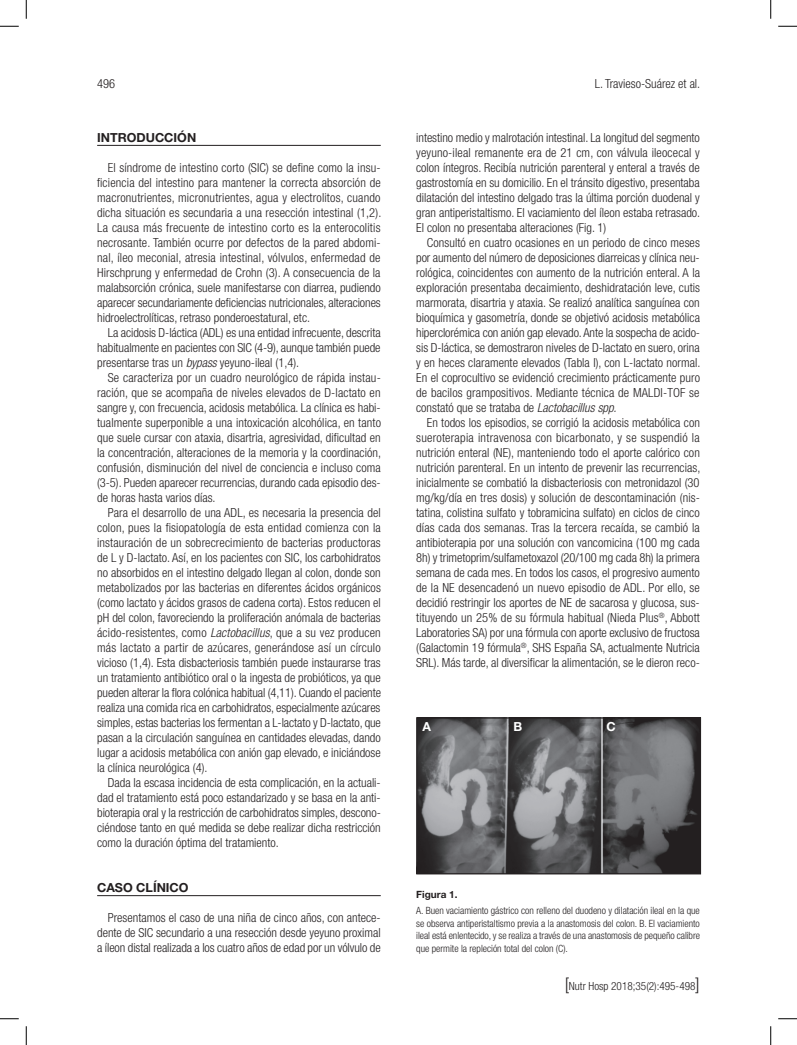
<style>
.page{position:relative;width:797px;height:1045px;background:#fff}
.page>*{position:absolute;margin:0;border:0;box-sizing:border-box;transform-origin:0 0}
.t1{font:300 condensed 12.5px/15px "Helvetica Neue LT Std";color:#231f20;text-align:justify}
.t2{font:700 12.5px "Helvetica Neue LT Std";color:#231f20}
.t3{font:700 12.5px "Helvetica Neue LT Std";color:#fff}
.t4{font:300 condensed 11.25px "Helvetica Neue LT Std";color:#231f20}
.t5{font:300 condensed 10px/12.5px "Helvetica Neue LT Std";color:#231f20;text-align:justify}
.t6{font:700 10px "Helvetica Neue LT Std";color:#231f20}
.s1{font-style:italic}
.s2{font-size:17.5px}
</style>
<div class="page">
<hr style="left:97px;top:145px;width:284px;height:1px;background:#231f20">
<hr style="left:97px;top:895px;width:284px;height:1px;background:#231f20">
<img style="left:418px;top:719px;width:281px;height:153px">
<div style="left:416px;top:717px;width:285px;height:157px;border:1px solid #231f20"></div>
<svg style="left:0;top:25px;width:19px;height:2px"></svg>
<svg style="left:778px;top:25px;width:19px;height:2px"></svg>
<svg style="left:0;top:1018px;width:19px;height:1px"></svg>
<svg style="left:778px;top:1018px;width:19px;height:1px"></svg>
<svg style="left:25px;top:0;width:2px;height:19px"></svg>
<svg style="left:25px;top:1026px;width:2px;height:19px"></svg>
<svg style="left:770px;top:0;width:1px;height:19px"></svg>
<svg style="left:770px;top:1026px;width:1px;height:19px"></svg>
<p class="t1" style="left:97px;top:76px;width:20px">496</p>
<p class="t1" style="left:594px;top:76px;width:107px">L. Travieso-Suárez et al.</p>
<p class="t2" style="left:97px;top:129px;width:101px">INTRODUCCIÓN</p>
<p class="t1" style="left:97px;top:159px;width:286px;text-indent:11px">El síndrome de intestino corto (SIC) se define como la insu&shy;ficiencia del intestino para mantener la correcta absorción de macronutrientes, micronutrientes, agua y electrolitos, cuando dicha situación es secundaria a una resección intestinal (1,2).<br>La causa más frecuente de intestino corto es la enterocolitis necrosante. También ocurre por defectos de la pared abdomi&shy;nal, íleo meconial, atresia intestinal, vólvulos, enfermedad de Hirschprung y enfermedad de Crohn (3). A consecuencia de la malabsorción crónica, suele manifestarse con diarrea, pudiendo aparecer secundariamente deficiencias nutricionales, alteraciones hidroelectrolíticas, retraso ponderoestatural, etc.</p>
<p class="t1" style="left:97px;top:324px;width:285px;text-indent:11px">La acidosis D-láctica (ADL) es una entidad infrecuente, descrita habitualmente en pacientes con SIC (4-9), aunque también puede presentarse tras un <span class="s1">bypass</span> yeyuno-ileal (1,4).</p>
<p class="t1" style="left:97px;top:369px;width:285px;text-indent:11px">Se caracteriza por un cuadro neurológico de rápida instau&shy;ración, que se acompaña de niveles elevados de D-lactato en sangre y, con frecuencia, acidosis metabólica. La clínica es habi&shy;tualmente superponible a una intoxicación alcohólica, en tanto que suele cursar con ataxia, disartria, agresividad, dificultad en la concentración, alteraciones de la memoria y la coordinación, confusión, disminución del nivel de conciencia e incluso coma (3-5). Pueden aparecer recurrencias, durando cada episodio des&shy;de horas hasta varios días.</p>
<p class="t1" style="left:97px;top:504px;width:285px;text-indent:11px">Para el desarrollo de una ADL, es necesaria la presencia del colon, pues la fisiopatología de esta entidad comienza con la instauración de un sobrecrecimiento de bacterias productoras de L y D-lactato. Así, en los pacientes con SIC, los carbohidratos no absorbidos en el intestino delgado llegan al colon, donde son metabolizados por las bacterias en diferentes ácidos orgánicos (como lactato y ácidos grasos de cadena corta). Estos reducen el pH del colon, favoreciendo la proliferación anómala de bacterias ácido-resistentes, como <span class="s1">Lactobacillus</span>, que a su vez producen más lactato a partir de azúcares, generándose así un círculo vicioso (1,4). Esta disbacteriosis también puede instaurarse tras un tratamiento antibiótico oral o la ingesta de probióticos, ya que pueden alterar la flora colónica habitual (4,11). Cuando el paciente realiza una comida rica en carbohidratos, especialmente azúcares simples, estas bacterias los fermentan a L-lactato y D-lactato, que pasan a la circulación sanguínea en cantidades elevadas, dando lugar a acidosis metabólica con anión gap elevado, e iniciándose la clínica neurológica (4).</p>
<p class="t1" style="left:97px;top:774px;width:285px;text-indent:11px">Dada la escasa incidencia de esta complicación, en la actuali&shy;dad el tratamiento está poco estandarizado y se basa en la anti&shy;bioterapia oral y la restricción de carbohidratos simples, descono&shy;ciéndose tanto en qué medida se debe realizar dicha restricción como la duración óptima del tratamiento.</p>
<p class="t2" style="left:97px;top:879px;width:93px">CASO CLÍNICO</p>
<p class="t1" style="left:97px;top:909px;width:285px;text-indent:11px">Presentamos el caso de una niña de cinco años, con antece&shy;dente de SIC secundario a una resección desde yeyuno proximal a íleon distal realizada a los cuatro años de edad por un vólvulo de</p>
<p class="t1" style="left:416px;top:129px;width:285px">intestino medio y malrotación intestinal. La longitud del segmento yeyuno-ileal remanente era de 21 cm, con válvula ileocecal y colon íntegros. Recibía nutrición parenteral y enteral a través de gastrostomía en su domicilio. En el tránsito digestivo, presentaba dilatación del intestino delgado tras la última porción duodenal y gran antiperistaltismo. El vaciamiento del íleon estaba retrasado.<br>El colon no presentaba alteraciones (Fig. 1)</p>
<p class="t1" style="left:416px;top:234px;width:286px;text-indent:11px">Consultó en cuatro ocasiones en un periodo de cinco meses por aumento del número de deposiciones diarreicas y clínica neu&shy;rológica, coincidentes con aumento de la nutrición enteral. A la exploración presentaba decaimiento, deshidratación leve, cutis marmorata, disartria y ataxia. Se realizó analítica sanguínea con bioquímica y gasometría, donde se objetivó acidosis metabólica hiperclorémica con anión gap elevado. Ante la sospecha de acido&shy;sis D-láctica, se demostraron niveles de D-lactato en suero, orina y en heces claramente elevados (Tabla I), con L-lactato normal.<br>En el coprocultivo se evidenció crecimiento prácticamente puro de bacilos grampositivos. Mediante técnica de MALDI-TOF se constató que se trataba de <span class="s1">Lactobacillus spp.</span></p>
<p class="t1" style="left:416px;top:414px;width:286px;text-indent:11px">En todos los episodios, se corrigió la acidosis metabólica con sueroterapia intravenosa con bicarbonato, y se suspendió la nutrición enteral (NE), manteniendo todo el aporte calórico con nutrición parenteral. En un intento de prevenir las recurrencias, inicialmente se combatió la disbacteriosis con metronidazol (30 mg/kg/día en tres dosis) y solución de descontaminación (nis&shy;tatina, colistina sulfato y tobramicina sulfato) en ciclos de cinco días cada dos semanas. Tras la tercera recaída, se cambió la antibioterapia por una solución con vancomicina (100 mg cada 8h) y trimetoprim/sulfametoxazol (20/100 mg cada 8h) la primera semana de cada mes. En todos los casos, el progresivo aumento de la NE desencadenó un nuevo episodio de ADL. Por ello, se decidió restringir los aportes de NE de sacarosa y glucosa, sus&shy;tituyendo un 25% de su fórmula habitual (Nieda Plus<sup>®</sup>, Abbott Laboratories SA) por una fórmula con aporte exclusivo de fructosa (Galactomin 19 fórmula<sup>®</sup>, SHS España SA, actualmente Nutricia SRL). Más tarde, al diversificar la alimentación, se le dieron reco-</p>
<p class="t3" style="left:422px;top:718px;width:10px">A</p>
<p class="t3" style="left:513px;top:718px;width:10px">B</p>
<p class="t3" style="left:606px;top:718px;width:11px">C</p>
<p class="t6" style="left:416px;top:888px;width:43px">Figura 1.</p>
<p class="t5" style="left:416px;top:904px;width:285px">A. Buen vaciamiento gástrico con relleno del duodeno y dilatación ileal en la que se observa antiperistaltismo previa a la anastomosis del colon. B. El vaciamiento ileal está enlentecido, y se realiza a través de una anastomosis de pequeño calibre que permite la repleción total del colon (C).</p>
<p class="t4" style="left:564px;top:980px;width:137px"><span class="s2">[</span>Nutr Hosp 2018;35(2):495-498<span class="s2">]</span></p>
</div>
